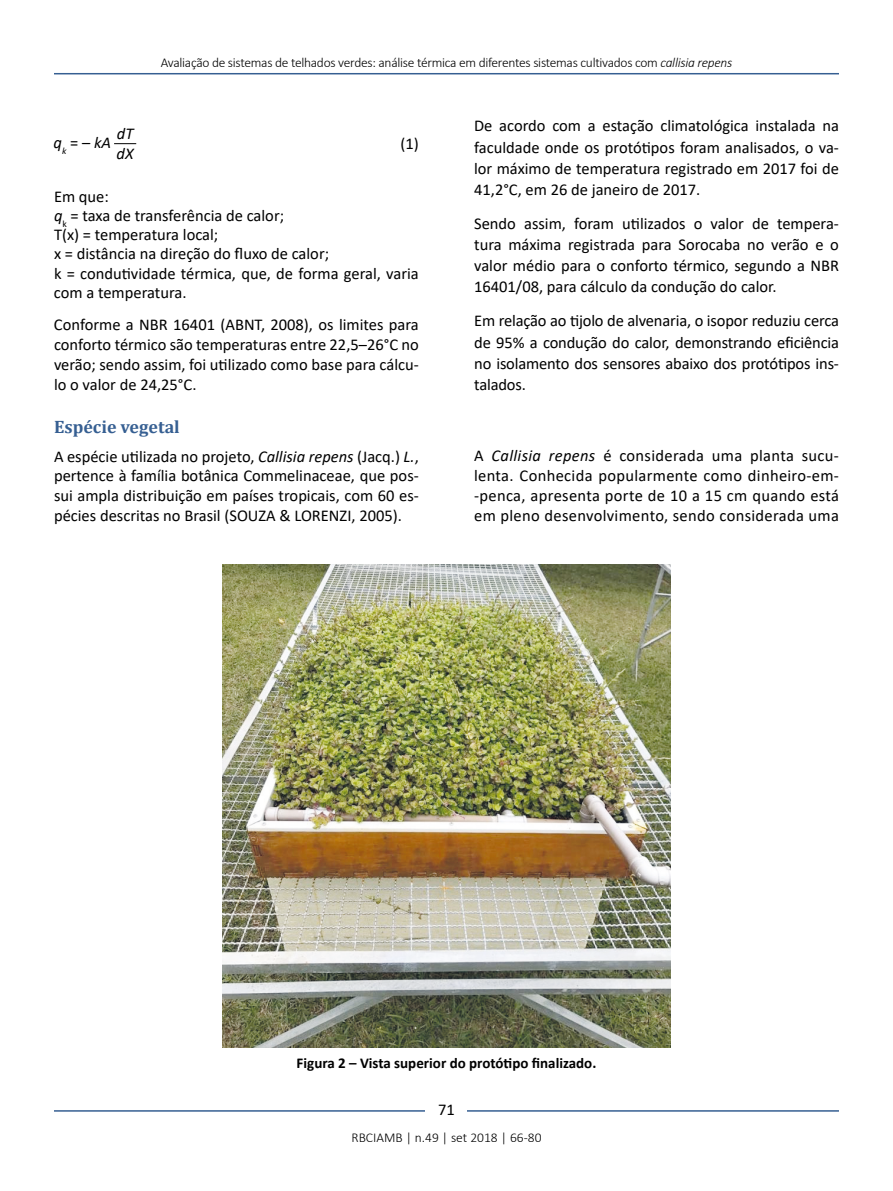
<style>
.page{position:relative;width:893px;height:1191px;background:#fff}
.page>*{position:absolute;margin:0;border:0;box-sizing:border-box;transform-origin:0 0}
.t1{font:700 18px "Cambria";color:#365f92}
.t2{font:16.5px/19.8px "Calibri";color:#000;text-align:justify}
.t3{font:italic 16.5px/19.8px "Calibri";color:#000}
.t4{font:700 15px "Calibri";color:#000}
.t5{font:300 13.5px "Calibri";letter-spacing:-.02em;color:#000}
.t6{font:300 13.5px "Calibri";color:#000}
.s1{font-style:italic}
.s2{font-style:normal}
</style>
<div class="page">
<hr style="left:54px;top:73px;width:785px;height:1px;background:#365f92">
<hr style="left:54px;top:1110px;width:785px;height:1px;background:#365f92">
<div style="left:426px;top:1096px;width:41px;height:26px;background:#fff"></div>
<svg style="left:114px;top:143px;width:22px;height:1px"></svg>
<img style="left:222px;top:565px;width:449px;height:482px">
<p class="t5" style="left:161px;top:54px;width:573px">Avaliação de sistemas de telhados verdes: análise térmica em diferentes sistemas cultivados com <span class="s1">callisia repens</span></p>
<p class="t3" style="left:54px;top:132px;width:59px">q<sub>k</sub> <span class="s2">= –</span> kA</p>
<p class="t3" style="left:117px;top:123px;width:19px">dT dX</p>
<p class="t2" style="left:400px;top:133px;width:20px">(1)</p>
<p class="t2" style="left:54px;top:187px;width:366px;line-height:19px;text-align:left">Em que:<br><span class="s1">q</span><sub>k</sub> = taxa de transferência de calor;<br>T(x) = temperatura local;<br>x = distância na direção do fluxo de calor;<br>k = condutividade térmica, que, de forma geral, varia com a temperatura.</p>
<p class="t2" style="left:54px;top:314px;width:366px">Conforme a NBR 16401 (ABNT, 2008), os limites para conforto térmico são temperaturas entre 22,5–26°C no verão; sendo assim, foi utilizado como base para cálcu&shy;lo o valor de 24,25°C.</p>
<p class="t2" style="left:474px;top:115px;width:366px;line-height:21.1px">De acordo com a estação climatológica instalada na faculdade onde os protótipos foram analisados, o va&shy;lor máximo de temperatura registrado em 2017 foi de 41,2°C, em 26 de janeiro de 2017.</p>
<p class="t2" style="left:474px;top:212px;width:366px;line-height:21.1px">Sendo assim, foram utilizados o valor de tempera&shy;tura máxima registrada para Sorocaba no verão e o valor médio para o conforto térmico, segundo a NBR 16401/08, para cálculo da condução do calor.</p>
<p class="t2" style="left:474px;top:310px;width:366px;line-height:21.1px">Em relação ao tijolo de alvenaria, o isopor reduziu cerca de 95% a condução do calor, demonstrando eficiência no isolamento dos sensores abaixo dos protótipos ins&shy;talados.</p>
<p class="t1" style="left:54px;top:414px;width:127px">Espécie vegetal</p>
<p class="t2" style="left:54px;top:446px;width:366px">A espécie utilizada no projeto, <span class="s1">Callisia repens</span> (Jacq.) <span class="s1">L.</span>, pertence à família botânica Commelinaceae, que pos&shy;sui ampla distribuição em países tropicais, com 60 es&shy;pécies descritas no Brasil (SOUZA &amp; LORENZI, 2005).</p>
<p class="t2" style="left:474px;top:446px;width:366px">A <span class="s1">Callisia repens</span> é considerada uma planta sucu&shy;lenta. Conhecida popularmente como dinheiro-em--penca, apresenta porte de 10 a 15 cm quando está em pleno desenvolvimento, sendo considerada uma</p>
<p class="t4" style="left:297px;top:1052px;width:301px">Figura 2 – Vista superior do protótipo finalizado.</p>
<p class="t2" style="left:438px;top:1099px;width:18px">71</p>
<p class="t6" style="left:351px;top:1129px;width:192px">RBCIAMB | n.49 | set 2018 | 66-80</p>
</div>
